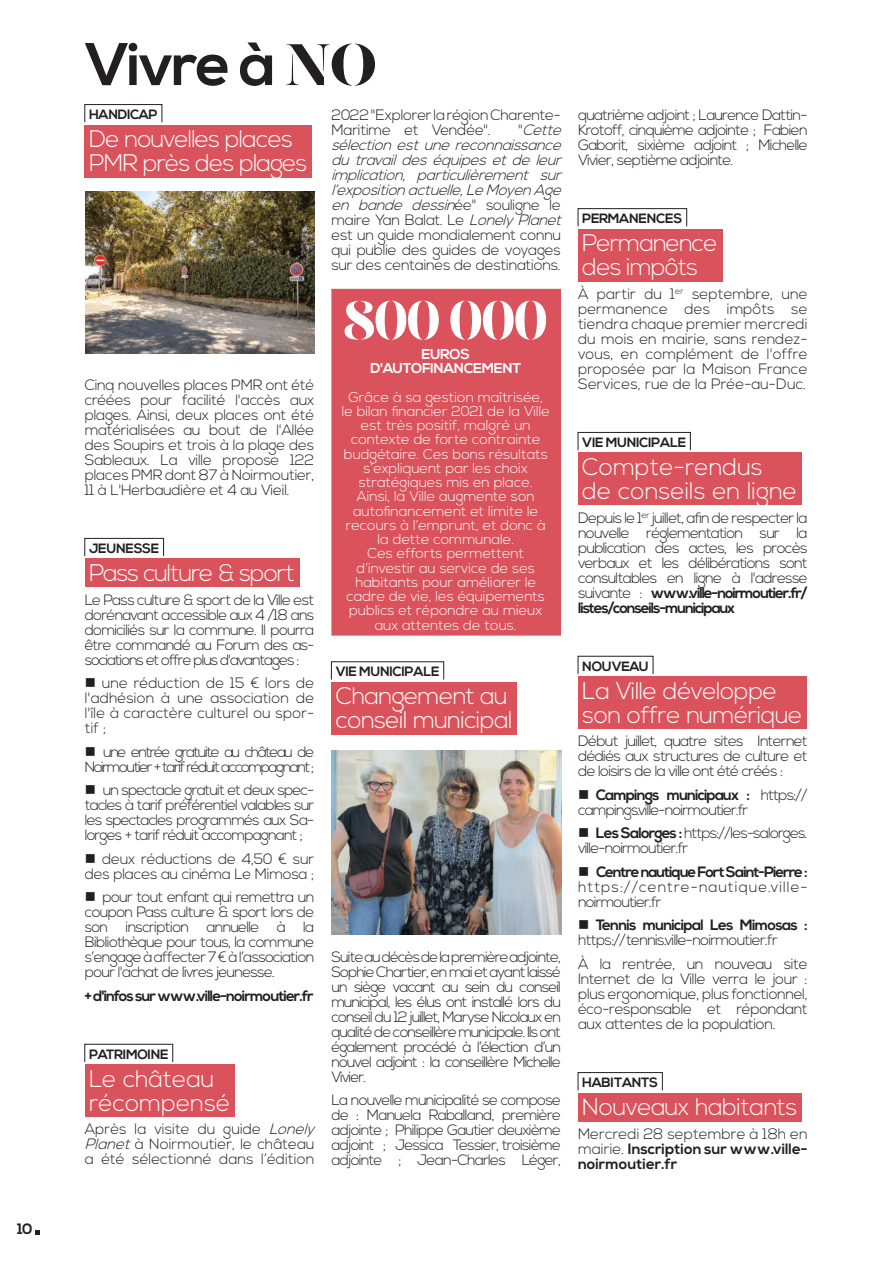
<style>
.page{position:relative;width:893px;height:1263px;background:#fff}
.page>*{position:absolute;margin:0;border:0;box-sizing:border-box;transform-origin:0 0}
.t1{font:700 60px "Nexa";letter-spacing:-.03em;color:#231f20}
.t2{font:900 55.5px "Gabriela Stencil";letter-spacing:-.075em;color:#fff}
.t3{font:300 24px/24px "Nexa";letter-spacing:-.025em;color:#fff}
.t4{font:300 24px/24px "Nexa";color:#fff}
.t5{font:300 24px "Nexa";letter-spacing:-.05em;color:#fff}
.t6{font:300 15px/15px "Nexa";letter-spacing:-.05em;color:#231f20;text-align:justify}
.t7{font:italic 300 15px/15px "Nexa";color:#231f20}
.t8{font:300 15px/15px "Nexa";letter-spacing:-.02em;color:#231f20}
.t9{font:300 15px/15px "Nexa";color:#231f20}
.t10{font:700 15px/15px "Nexa";color:#231f20;text-align:justify}
.t11{font:300 15px/15px "Nexa";letter-spacing:-.1em;color:#231f20}
.t12{font:700 15px "Nexa";letter-spacing:-.06em;color:#231f20}
.t13{font:300 14.25px/14.2px "Nexa";color:#fff;text-align:center}
.t14{font:700 14.25px/14.2px "Nexa";letter-spacing:-.025em;color:#fff;text-align:center}
.t15{font:700 13.5px "Nexa";letter-spacing:-.025em;color:#231f20}
.s1{font-family:"Gabriela Stencil";font-weight:900}
.s2{font-style:normal}
.s3{font-style:italic}
.s4{font-weight:700}
.s5{font-weight:300}
</style>
<div class="page">
<svg style="left:35px;top:1230px;width:4px;height:4px"></svg>
<div style="left:84px;top:104px;width:78px;height:19px;border:1px solid #231f20"></div>
<div style="left:85px;top:125px;width:227px;height:52px;background:#da525b"></div>
<div style="left:84px;top:538px;width:80px;height:18px;border:1px solid #231f20"></div>
<div style="left:85px;top:559px;width:214px;height:28px;background:#da525b"></div>
<div style="left:84px;top:1044px;width:89px;height:18px;border:1px solid #231f20"></div>
<div style="left:85px;top:1065px;width:150px;height:52px;background:#da525b"></div>
<div style="left:331px;top:682px;width:186px;height:52px;background:#da525b"></div>
<div style="left:578px;top:208px;width:109px;height:19px;border:1px solid #231f20"></div>
<div style="left:578px;top:229px;width:144px;height:52px;background:#da525b"></div>
<div style="left:578px;top:432px;width:113px;height:19px;border:1px solid #231f20"></div>
<div style="left:578px;top:453px;width:223px;height:52px;background:#da525b"></div>
<div style="left:578px;top:656px;width:75px;height:18px;border:1px solid #231f20"></div>
<div style="left:578px;top:677px;width:229px;height:52px;background:#da525b"></div>
<div style="left:578px;top:1072px;width:85px;height:19px;border:1px solid #231f20"></div>
<div style="left:578px;top:1093px;width:224px;height:28px;background:#da525b"></div>
<div style="left:331px;top:289px;width:230px;height:347px;background:#da525b;border:2px solid #da525b"></div>
<img style="left:331px;top:751px;width:230px;height:183px">
<img style="left:85px;top:192px;width:230px;height:161px">
<p class="t10" style="left:17px;top:1222px;width:17px">10</p>
<h1 class="t1" style="left:85px;top:30px;width:295px">Vivre à <span class="s1">NO</span></h1>
<p class="t15" style="left:89px;top:106px;width:70px">HANDICAP</p>
<h3 class="t3" style="left:89px;top:128px;width:220px">De nouvelles places<br>PMR près des plages</h3>
<p class="t8" style="left:331px;top:108px;width:231px">2022 "Explorer la région Charente-<br>Maritime et Vendée".</p>
<p class="t7" style="left:331px;top:123px;width:236px;text-indent:187px"><span class="s2">"</span> Cette sélectionestunereconnaissance dutravaildeséquipesetdeleur implication, particulièrement sur l’expositionactuelle,LeMoyenAge en bande dessin<span class="s2">é e " s o u l i g n e l e maire Yan Balat. Le</span> LonelyPlanet <span class="s2">est un guide mondialement connu qui publie des guides de voyages sur des centaines de destinations.</span></p>
<p class="t6" style="left:85px;top:378px;width:231px">Cinq nouvelles places PMR ont été créées pour facilité l'accès aux plages. Ainsi, deux places ont été matérialisées au bout de l'Allée des Soupirs et trois à la plage des Sableaux. La ville propose 122 places PMR dont 87 à Noirmoutier, 11 à L'Herbaudière et 4 au Vieil.</p>
<p class="t15" style="left:89px;top:540px;width:72px">JEUNESSE</p>
<h3 class="t5" style="left:89px;top:559px;width:208px">Pass culture &amp; sport</h3>
<p class="t6" style="left:85px;top:592px;width:231px">Le Pass culture &amp; sport de la Ville est dorénavant accessible aux 4 /18 ans domiciliés sur la commune. Il pourra être commandé au Forum des as&shy;sociations et offre plus d'avantages :</p>
<p class="t6" style="left:85px;top:676px;width:231px">■ une réduction de 15 € lors de l'adhésion à une association de l'île à caractère culturel ou spor&shy;tif ;</p>
<p class="t11" style="left:85px;top:745px;width:231px">■ une entrée gratuite au château de<br>Noirmoutier + tarif réduit accompagnant ;</p>
<p class="t6" style="left:85px;top:783px;width:231px">■ un spectacle gratuit et deux spec&shy;tacles à tarif préférentiel valables sur les spectacles programmés aux Sa&shy;lorges + tarif réduit accompagnant ;</p>
<p class="t8" style="left:85px;top:852px;width:231px">■ deux réductions de 4,50 € sur des places au cinéma Le Mimosa ;</p>
<p class="t6" style="left:85px;top:890px;width:231px">■ pour tout enfant qui remettra un coupon Pass culture &amp; sport lors de son inscription annuelle à la Bibliothèque pour tous, la commune s’engage à affecter 7 € à l’association pour l'achat de livres jeunesse.</p>
<p class="t12" style="left:85px;top:987px;width:230px">+ d'infos sur www.ville-noirmoutier.fr</p>
<p class="t15" style="left:89px;top:1046px;width:81px">PATRIMOINE</p>
<h3 class="t4" style="left:89px;top:1068px;width:143px">Le château récompensé</h3>
<p class="t9" style="left:85px;top:1122px;width:236px">Après la visite du guide <span class="s3">Lonely<br>Planet</span>à Noirmoutier, le château a été sélectionné dans l’édition</p>
<h2 class="t2" style="left:342px;top:285px;width:209px">800 000</h2>
<p class="t14" style="left:370px;top:347px;width:152px">EUROS<br>D'AUTOFINANCEMENT</p>
<p class="t13" style="left:342px;top:390px;width:210px">Grâce à sa gestion maîtrisée, le bilan financier 2021 de la Ville est très positif, malgré un contexte de forte contrainte budgétaire. Ces bons résultats s’expliquent par les choix stratégiques mis en place.<br>Ainsi, la Ville augmente son autofinancement et limite le recours à l’emprunt, et donc à la dette communale.<br>Ces efforts permettent d’investir au service de ses habitants pour améliorer le cadre de vie, les équipements publics et répondre au mieux aux attentes de tous.</p>
<p class="t15" style="left:336px;top:664px;width:105px">VIE MUNICIPALE</p>
<h3 class="t3" style="left:336px;top:685px;width:178px">Changement au conseil municipal</h3>
<p class="t6" style="left:331px;top:950px;width:231px">Suite au décès de la première adjointe, Sophie Chartier, en mai et ayant laissé un siège vacant au sein du conseil municipal, les élus ont installé lors du conseil du 12 juillet, Maryse Nicolaux en qualité de conseillère municipale. Ils ont également procédé à l’élection d’un nouvel adjoint : la conseillère Michelle Vivier.</p>
<p class="t6" style="left:331px;top:1093px;width:231px">La nouvelle municipalité se compose de : Manuela Raballand, première adjointe ; Philippe Gautier deuxième adjoint ; Jessica Tessier, troisième adjointe ; Jean-Charles Léger,</p>
<p class="t6" style="left:578px;top:108px;width:231px">quatrième adjoint ; Laurence Dattin-Krotoff, cinquième adjointe ; Fabien Gaborit, sixième adjoint ; Michelle Vivier, septième adjointe.</p>
<p class="t15" style="left:582px;top:211px;width:102px">PERMANENCES</p>
<h3 class="t3" style="left:582px;top:232px;width:137px">Permanence des impôts</h3>
<p class="t6" style="left:578px;top:287px;width:231px">À partir du 1<sup>er</sup> septembre, une permanence des impôts se tiendra chaque premier mercredi du mois en mairie, sans rendez&shy;vous, en complément de l'offre proposée par la Maison France Services, rue de la Prée-au-Duc.</p>
<p class="t15" style="left:582px;top:434px;width:105px">VIE MUNICIPALE</p>
<h3 class="t4" style="left:582px;top:456px;width:216px">Compte-rendus de conseils en ligne</h3>
<p class="t6" style="left:578px;top:511px;width:231px">Depuis le 1<sup>er</sup> juillet, afin de respecter la nouvelle réglementation sur la publication des actes, les procès verbaux et les délibérations sont consultables en ligne à l'adresse suivante : <span class="s4">www.ville-noirmoutier.fr/ listes/conseils-municipaux</span></p>
<p class="t15" style="left:582px;top:658px;width:68px">NOUVEAU</p>
<h3 class="t3" style="left:582px;top:680px;width:222px">La Ville développe son offre numérique</h3>
<p class="t6" style="left:578px;top:734px;width:231px">Début juillet, quatre sites Internet dédiés aux structures de culture et de loisirs de la ville ont été créés :</p>
<p class="t6" style="left:578px;top:788px;width:231px">■ <span class="s4">Campings municipaux :</span> https:// campings.ville-noirmoutier.fr</p>
<p class="t6" style="left:578px;top:826px;width:231px">■ <span class="s4">Les Salorges :</span> https://les-salorges. ville-noirmoutier.fr</p>
<p class="t6" style="left:578px;top:865px;width:231px">■ <span class="s4">Centre nautique Fort Saint-Pierre : </span>https://centre-nautique.ville&shy;noirmoutier.fr</p>
<p class="t6" style="left:578px;top:918px;width:231px">■ <span class="s4">Tennis municipal Les Mimosas : </span>https://tennis.ville-noirmoutier.fr</p>
<p class="t6" style="left:578px;top:957px;width:231px">À la rentrée, un nouveau site Internet de la Ville verra le jour : plus ergonomique, plus fonctionnel, éco-responsable et répondant aux attentes de la population.</p>
<p class="t15" style="left:582px;top:1074px;width:77px">HABITANTS</p>
<h3 class="t3" style="left:582px;top:1096px;width:217px">Nouveaux habitants</h3>
<p class="t10" style="left:578px;top:1126px;width:231px"><span class="s5">Mercredi 28 septembre à 18h en mairie.</span> Inscription sur www.ville&shy;noirmoutier.fr</p>
</div>
